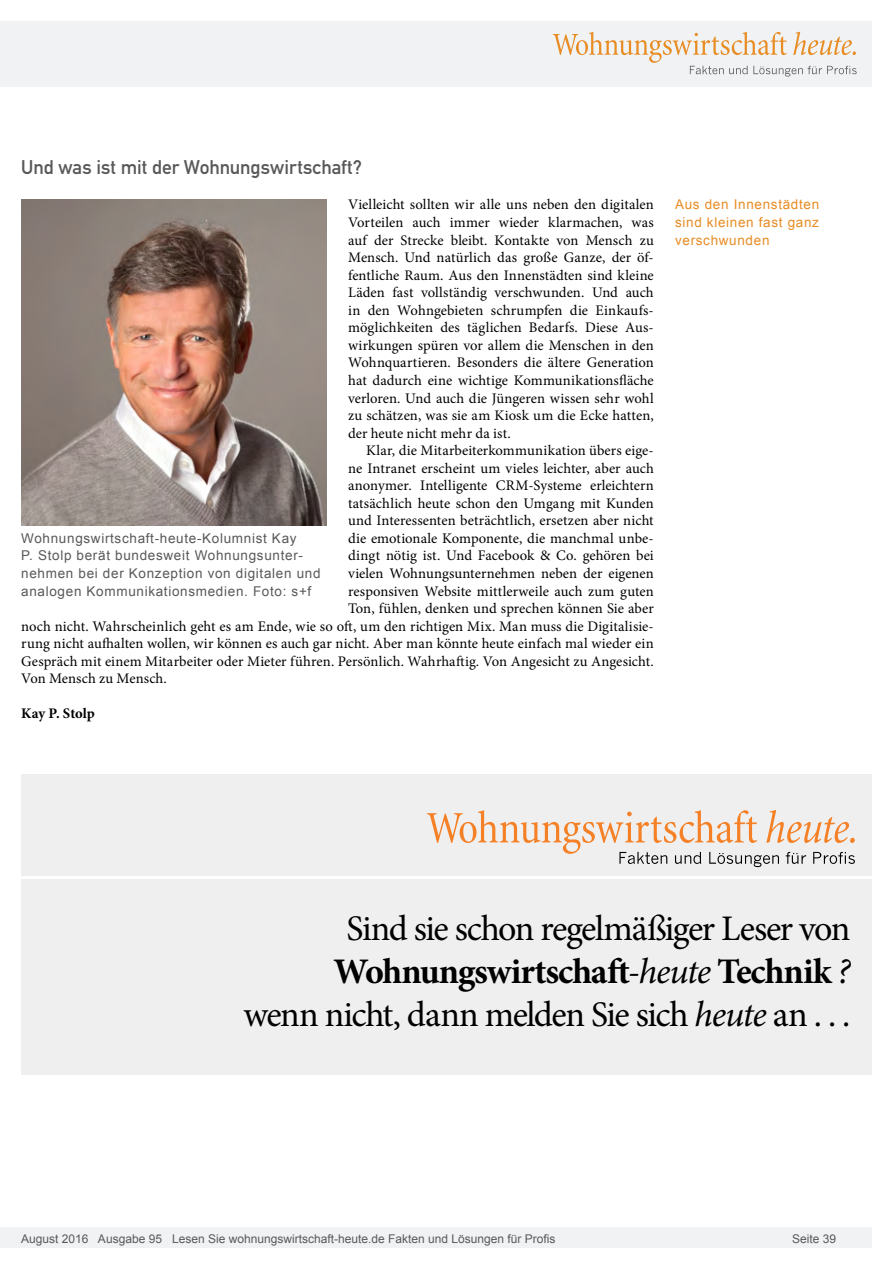
<style>
.page{position:relative;width:893px;height:1263px;background:#fff}
.page>*{position:absolute;margin:0;border:0;box-sizing:border-box;transform-origin:0 0}
.Zwischentext{font:36px "Minion Pro";letter-spacing:-.04em;color:#000}
.Zwischentext-2{font:700 36px "Minion Pro";letter-spacing:-.03em;color:#000}
.Überschrift_Grau{font:19.5px "DIN Mittelschrift";letter-spacing:-.005em;color:#595959}
.Fliesstext{font:14.7px "Minion Pro";letter-spacing:.005em;color:#000}
.Fließtext_erste_Zeil{font:14.7px/17.5px "Minion Pro";letter-spacing:.005em;color:#000;text-align:justify}
.AUTOR{font:700 14.7px "Minion Pro";letter-spacing:-.005em;color:#000}
.Bildunterschrift{font:13.5px/17.5px "Arial";letter-spacing:.05em;color:#595959}
.Info{font:13.5px/17.5px "Arial";letter-spacing:.05em;color:#e88c24;text-align:justify}
.t1{font:12px "Arial";color:#595959}
.s1{font-weight:400}
.s2{font-weight:400;font-style:italic}
.s3{font-style:italic}
</style>
<div class="page">
<div style="left:0;top:1227px;width:872px;height:20px;background:#f1f2f3"></div>
<div style="left:0;top:21px;width:872px;height:66px;background:#f1f2f3"></div>
<svg style="left:553px;top:32px;width:304px;height:45px"></svg>
<img style="left:22px;top:200px;width:305px;height:325px">
<div style="left:21px;top:880px;width:851px;height:195px;background:#efeff0"></div>
<div style="left:21px;top:774px;width:851px;height:101px;background:#efeff0"></div>
<svg style="left:427px;top:810px;width:428px;height:57px"></svg>
<p class="Überschrift_Grau" style="left:21px;top:156px;width:342px">Und was ist mit der Wohnungswirtschaft?</p>
<p class="Fließtext_erste_Zeil" style="left:348px;top:196px;width:307px">Vielleicht sollten wir alle uns neben den digitalen Vorteilen auch immer wieder klarmachen, was auf der Strecke bleibt. Kontakte von Mensch zu Mensch. Und natürlich das große Ganze, der öf&shy;fentliche Raum. Aus den Innenstädten sind kleine Läden fast vollständig verschwunden. Und auch in den Wohngebieten schrumpfen die Einkaufs&shy;möglichkeiten des täglichen Bedarfs. Diese Aus&shy;wirkungen spüren vor allem die Menschen in den Wohnquartieren. Besonders die ältere Generation hat dadurch eine wichtige Kommunikationsfläche verloren. Und auch die Jüngeren wissen sehr wohl zu schätzen, was sie am Kiosk um die Ecke hatten, der heute nicht mehr da ist.</p>
<p class="Fliesstext" style="left:366px;top:441px;width:289px">Klar, die Mitarbeiterkommunikation übers eige-</p>
<p class="Fliesstext" style="left:348px;top:458px;width:307px">ne Intranet erscheint um vieles leichter, aber auch</p>
<p class="Fliesstext" style="left:348px;top:476px;width:307px">anonymer. Intelligente CRM-Systeme erleichtern</p>
<p class="Fliesstext" style="left:348px;top:493px;width:307px">tatsächlich heute schon den Umgang mit Kunden</p>
<p class="Fliesstext" style="left:348px;top:511px;width:307px">und Interessenten beträchtlich, ersetzen aber nicht</p>
<p class="Fliesstext" style="left:348px;top:528px;width:307px">die emotionale Komponente, die manchmal unbe-</p>
<p class="Fliesstext" style="left:348px;top:546px;width:307px">dingt nötig ist. Und Facebook &amp; Co. gehören bei</p>
<p class="Fliesstext" style="left:348px;top:563px;width:307px">vielen Wohnungsunternehmen neben der eigenen</p>
<p class="Fliesstext" style="left:348px;top:581px;width:307px">responsiven Website mittlerweile auch zum guten</p>
<p class="Fliesstext" style="left:348px;top:599px;width:307px">Ton, fühlen, denken und sprechen können Sie aber</p>
<p class="Fliesstext" style="left:21px;top:616px;width:634px">noch nicht. Wahrscheinlich geht es am Ende, wie so oft, um den richtigen Mix. Man muss die Digitalisie-</p>
<p class="Fliesstext" style="left:21px;top:634px;width:634px">rung nicht aufhalten wollen, wir können es auch gar nicht. Aber man könnte heute einfach mal wieder ein</p>
<p class="Fliesstext" style="left:21px;top:651px;width:634px">Gespräch mit einem Mitarbeiter oder Mieter führen. Persönlich. Wahrhaftig. Von Angesicht zu Angesicht.</p>
<p class="Fliesstext" style="left:21px;top:669px;width:147px">Von Mensch zu Mensch.</p>
<p class="AUTOR" style="left:21px;top:703px;width:75px">Kay P. Stolp</p>
<p class="Bildunterschrift" style="left:21px;top:529px;width:301px">Wohnungswirtschaft-heute-Kolumnist Kay<br>P. Stolp berät bundesweit Wohnungsunter&shy;nehmen bei der Konzeption von digitalen und analogen Kommunikationsmedien. Foto: s+f</p>
<p class="Info" style="left:675px;top:196px;width:146px">Aus den Innenstädten sind kleinen fast ganz verschwunden</p>
<p class="Zwischentext" style="left:347px;top:904px;width:505px">Sind sie schon regelmäßiger Leser von</p>
<p class="Zwischentext-2" style="left:334px;top:946px;width:518px">Wohnungswirtschaft<span class="s1">-</span><span class="s2">heute</span> Technik <span class="s2">?</span></p>
<p class="Zwischentext" style="left:244px;top:991px;width:608px">wenn nicht, dann melden Sie sich <span class="s3">heute</span> an . . .</p>
<p class="t1" style="left:21px;top:1230px;width:536px">August 2016 Ausgabe 95 Lesen Sie wohnungswirtschaft-heute.de Fakten und Lösungen für Profis</p>
<p class="t1" style="left:792px;top:1231px;width:46px">Seite 39</p>
</div>
